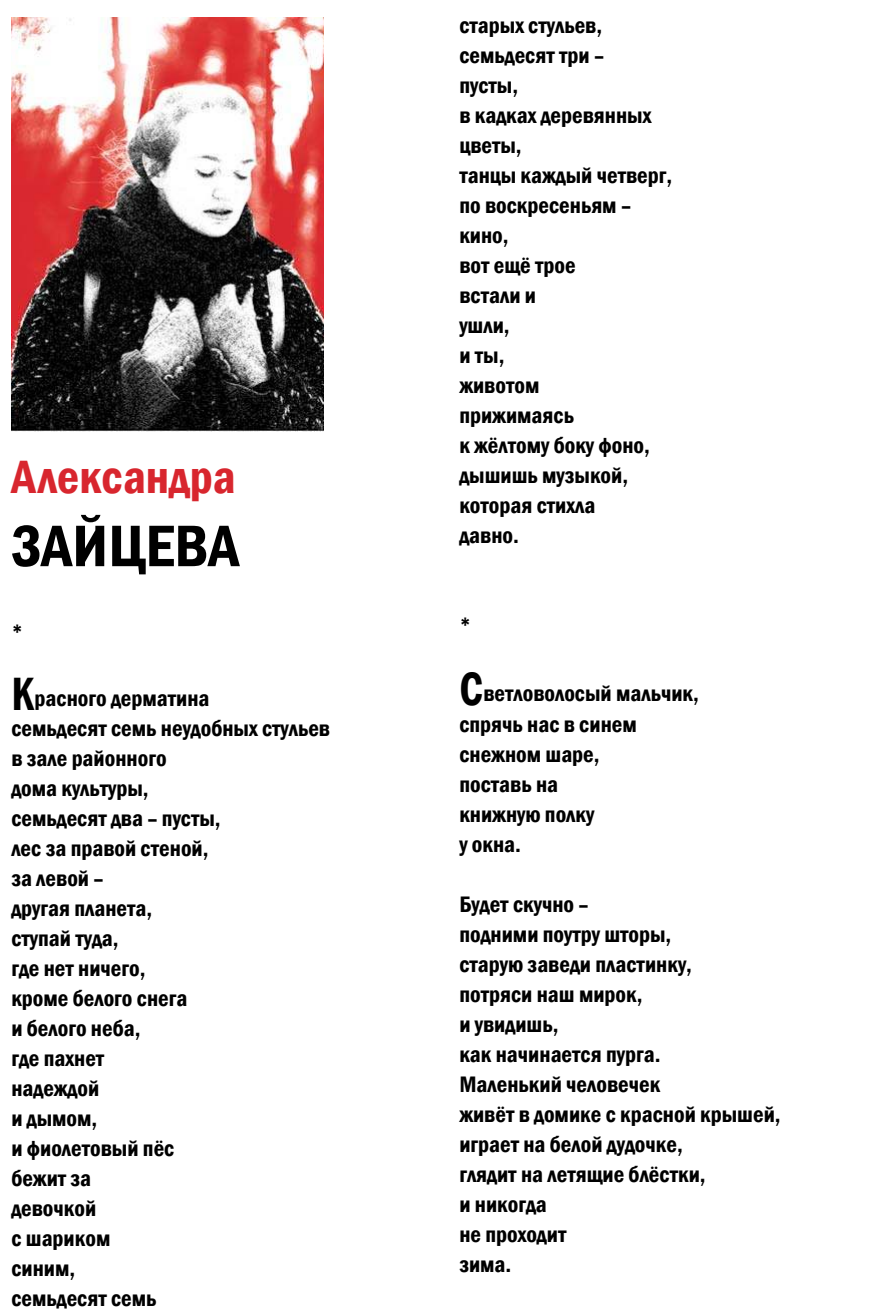
<style>
.page{position:relative;width:896px;height:1316px;background:#fff}
.page>*{position:absolute;margin:0;border:0;box-sizing:border-box;transform-origin:0 0}
.t1{font:600 condensed 60.6px "Franklin Gothic";color:#000}
.t2{font:600 condensed 48px "Franklin Gothic";color:#d8262e}
.t3{font:600 condensed 23px/30px "Franklin Gothic";color:#000}
.s1{font-size:48px}
</style>
<div class="page">
<img style="left:11px;top:17px;width:312px;height:414px">
<h2 class="t2" style="left:11px;top:445px;width:226px">Александра</h2>
<h1 class="t1" style="left:11px;top:505px;width:230px">ЗАЙЦЕВА</h1>
<p class="t3" style="left:11px;top:617px;width:13px">*</p>
<p class="t3" style="left:11px;top:683px;width:320px"><span class="s1">К</span>расного дерматина<br>семьдесят семь неудобных стульев в зале районного<br>дома культуры,<br>семьдесят два – пусты,<br>лес за правой стеной,<br>за левой –<br>другая планета,<br>ступай туда,<br>где нет ничего,<br>кроме белого снега<br>и белого неба,<br>где пахнет<br>надеждой<br>и дымом,<br>и фиолетовый пёс<br>бежит за<br>девочкой<br>с шариком<br>синим,<br>семьдесят семь</p>
<p class="t3" style="left:459px;top:10px;width:214px">старых стульев, семьдесят три –<br>пусты,<br>в кадках деревянных цветы,<br>танцы каждый четверг, по воскресеньям – кино,<br>вот ещё трое<br>встали и<br>ушли,<br>и ты,<br>животом<br>прижимаясь<br>к жёлтому боку фоно, дышишь музыкой, которая стихла<br>давно.</p>
<p class="t3" style="left:459px;top:610px;width:13px">*</p>
<p class="t3" style="left:459px;top:678px;width:241px"><span class="s1">С</span>ветловолосый мальчик, спрячь нас в синем снежном шаре,<br>поставь на<br>книжную полку<br>у окна.</p>
<p class="t3" style="left:459px;top:888px;width:323px">Будет скучно –<br>подними поутру шторы,<br>старую заведи пластинку,<br>потряси наш мирок,<br>и увидишь,<br>как начинается пурга.<br>Маленький человечек<br>живёт в домике с красной крышей, играет на белой дудочке,<br>глядит на летящие блёстки,<br>и никогда<br>не проходит<br>зима.</p>
</div>
